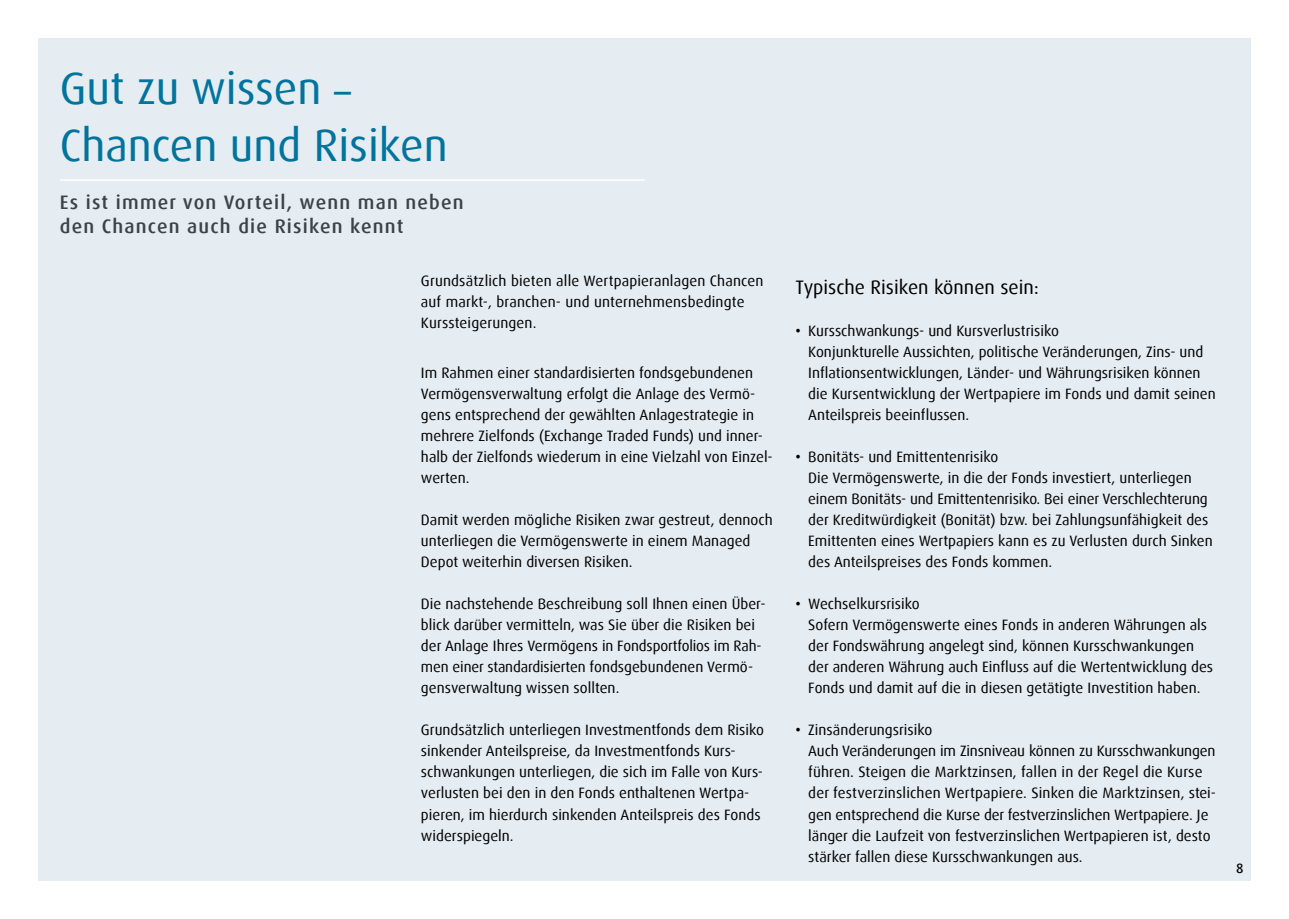
<style>
.page{position:relative;width:1289px;height:919px;background:#fff}
.page>*{position:absolute;margin:0;border:0;box-sizing:border-box;transform-origin:0 0}
.t1{font:45px/57px "Dax";color:#00749d}
.t2{font:500 19.5px/24px "Dax";letter-spacing:.06em;color:#394448}
.t3{font:19.5px "Dax";color:#000}
.t4{font:15px/21px "Dax";color:#000}
.t5{font:500 13.5px "Dax";color:#000}
.s1{font-weight:500}
</style>
<div class="page">
<div style="left:38px;top:38px;width:1212px;height:842px;background:#e5ecf2"></div>
<hr style="left:60px;top:179px;width:584px;height:2px;background:#fff">
<h1 class="t1" style="left:60px;top:60px;width:389px">Gut zu wissen –<br>Chancen und Risiken</h1>
<h2 class="t2" style="left:60px;top:191px;width:405px">Es ist immer von Vorteil, wenn man neben den Chancen auch die Risiken kennt</h2>
<p class="t4" style="left:421px;top:270px;width:344px">Grundsätzlich bieten alle Wertpapieranlagen Chancen auf markt-, branchen- und unternehmensbedingte<br>Kurssteigerungen.</p>
<p class="t4" style="left:421px;top:362px;width:353px">Im Rahmen einer standardisierten fondsgebundenen Vermögensverwaltung erfolgt die Anlage des Vermö&shy;gens entsprechend der gewählten Anlagestrategie in mehrere Zielfonds (Exchange Traded Funds) und inner&shy;halb der Zielfonds wiederum in eine Vielzahl von Einzel&shy;werten.</p>
<p class="t4" style="left:421px;top:509px;width:353px">Damit werden mögliche Risiken zwar gestreut, dennoch unterliegen die Vermögenswerte in einem Managed<br>Depot weiterhin diversen Risiken.</p>
<p class="t4" style="left:421px;top:593px;width:346px">Die nachstehende Beschreibung soll Ihnen einen Über&shy;blick darüber vermitteln, was Sie über die Risiken bei der Anlage Ihres Vermögens in Fondsportfolios im Rah&shy;men einer standardisierten fondsgebundenen Vermö&shy;gensverwaltung wissen sollten.</p>
<p class="t4" style="left:421px;top:719px;width:344px">Grundsätzlich unterliegen Investmentfonds dem Risiko sinkender Anteilspreise, da Investmentfonds Kurs&shy;schwankungen unterliegen, die sich im Falle von Kurs&shy;verlusten bei den in den Fonds enthaltenen Wertpa&shy;pieren, im hierdurch sinkenden Anteilspreis des Fonds widerspiegeln.</p>
<h2 class="t3" style="left:795px;top:276px;width:245px">Typische Risiken können sein:</h2>
<p class="t4" style="left:808px;top:320px;width:409px;text-indent:-13px"><span class="s1">•</span> Kursschwankungs- und Kursverlustrisiko<br>Konjunkturelle Aussichten, politische Veränderungen, Zins- und Inflationsentwicklungen, Länder- und Währungsrisiken können die Kursentwicklung der Wertpapiere im Fonds und damit seinen Anteilspreis beeinflussen.</p>
<p class="t4" style="left:808px;top:446px;width:406px;text-indent:-13px"><span class="s1">•</span> Bonitäts- und Emittentenrisiko<br>Die Vermögenswerte, in die der Fonds investiert, unterliegen einem Bonitäts- und Emittentenrisiko. Bei einer Verschlechterung der Kreditwürdigkeit (Bonität) bzw. bei Zahlungsunfähigkeit des Emittenten eines Wertpapiers kann es zu Verlusten durch Sinken des Anteilspreises des Fonds kommen.</p>
<p class="t4" style="left:808px;top:593px;width:406px;text-indent:-13px"><span class="s1">•</span> Wechselkursrisiko<br>Sofern Vermögenswerte eines Fonds in anderen Währungen als der Fondswährung angelegt sind, können Kursschwankungen der anderen Währung auch Einfluss auf die Wertentwicklung des Fonds und damit auf die in diesen getätigte Investition haben.</p>
<p class="t4" style="left:808px;top:719px;width:409px;text-indent:-13px"><span class="s1">•</span> Zinsänderungsrisiko<br>Auch Veränderungen im Zinsniveau können zu Kursschwankungen führen. Steigen die Marktzinsen, fallen in der Regel die Kurse der festverzinslichen Wertpapiere. Sinken die Marktzinsen, stei&shy;gen entsprechend die Kurse der festverzinslichen Wertpapiere. Je länger die Laufzeit von festverzinslichen Wertpapieren ist, desto stärker fallen diese Kursschwankungen aus.</p>
<p class="t5" style="left:1235px;top:860px;width:9px">8</p>
</div>
